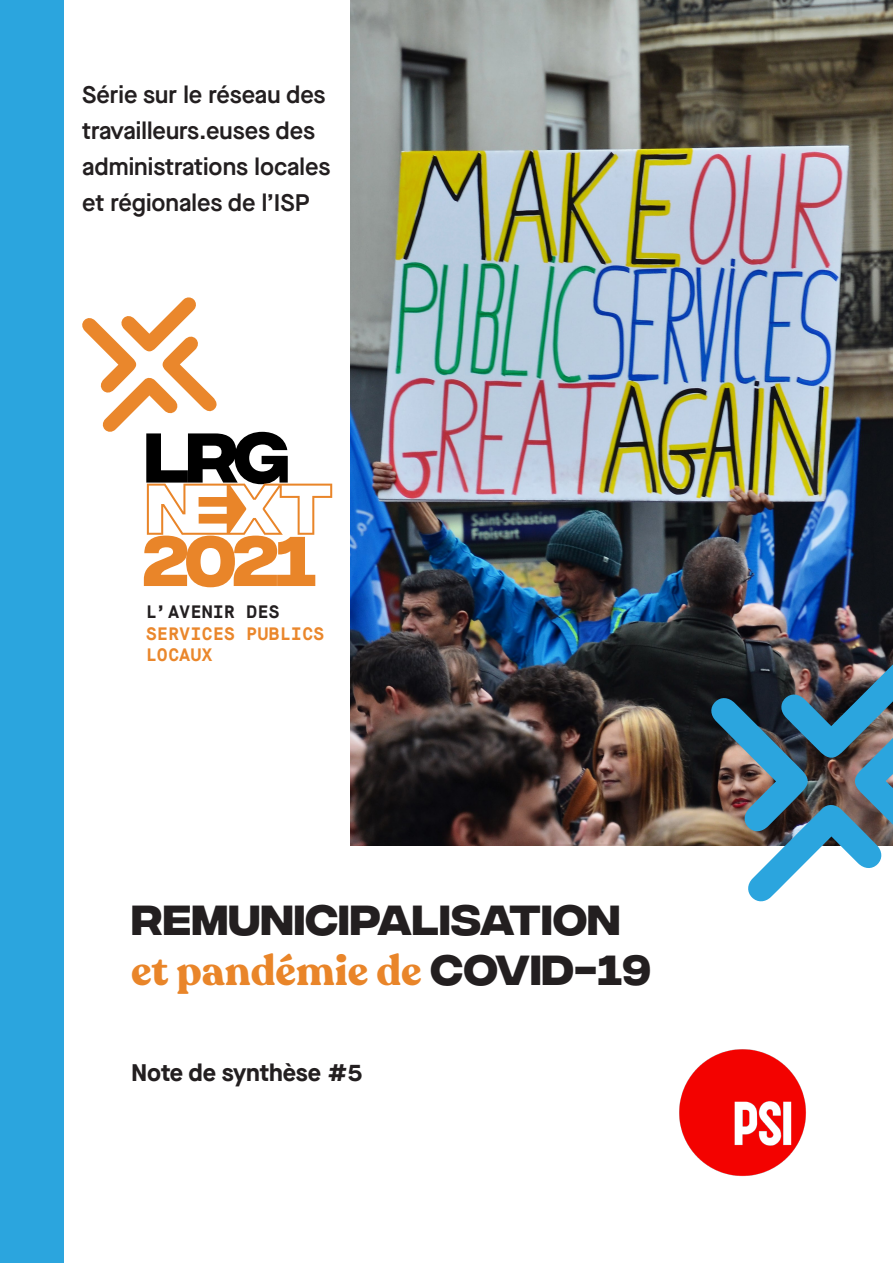
<style>
.page{position:relative;width:893px;height:1263px;background:#fff}
.page>*{position:absolute;margin:0;border:0;box-sizing:border-box;transform-origin:0 0}
.t1{font:600 42px/50.4px "Integral CF";color:#231f20}
.t2{font:600 24px/36px "Maison Neue";color:#231f20}
.t3{font:700 24px "Maison Neue";color:#231f20}
.t4{font:700 18px/21.6px "Maison Mono";color:#ea872c}
.s1{color:#231f20}
.s2{font-family:"Recoleta";font-weight:700;color:#e98529}
</style>
<div class="page">
<img style="left:679px;top:1049px;width:127px;height:128px">
<img style="left:351px;top:0;width:542px;height:845px">
<img style="left:710px;top:660px;width:183px;height:242px">
<div style="left:0;top:0;width:64px;height:1263px;background:#2ba5de"></div>
<svg style="left:82px;top:297px;width:250px;height:290px"></svg>
<p class="t2" style="left:82px;top:76px;width:250px">Série sur le réseau des travailleurs.euses des administrations locales et régionales de l’ISP</p>
<p class="t4" style="left:146px;top:601px;width:180px"><span class="s1">L’AVENIR DES<br></span>SERVICES PUBLICS<br>LOCAUX</p>
<p class="t1" style="left:131px;top:898px;width:521px">REMUNICIPALISATION <span class="s2">et pandémie de</span> COVID-19</p>
<p class="t3" style="left:131px;top:1055px;width:233px">Note de synthèse #5</p>
</div>
